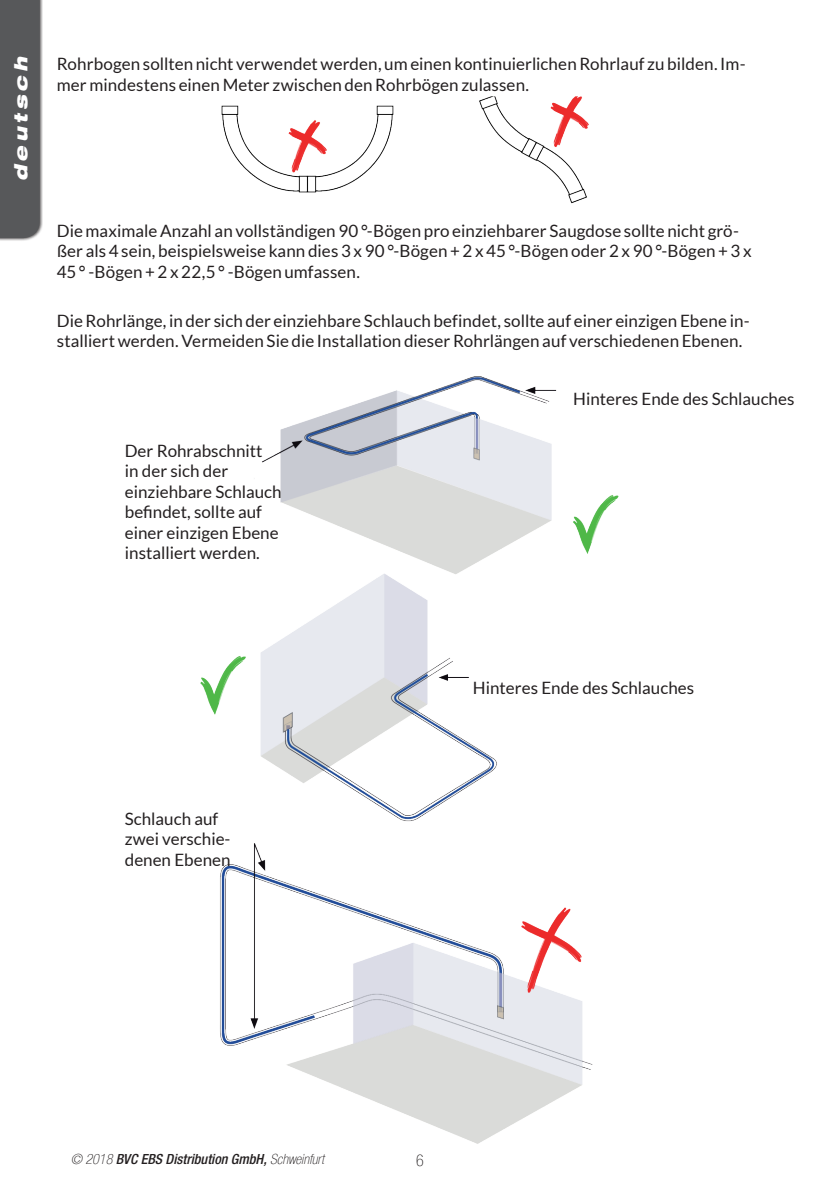
<style>
.page{position:relative;width:840px;height:1191px;background:#fff}
.page>*{position:absolute;margin:0;border:0;box-sizing:border-box;transform-origin:0 0}
.t1{font:italic 900 expanded 18px "Helvetica Neue";color:#fff}
.t2{font:17px/20.4px "Lato";color:#231f20}
.t3{font:100 condensed 16px "Helvetica Neue";color:#231f20}
.t4{font:italic 500 condensed 14px "Helvetica Neue";color:#231f20}
.s1{font-weight:100}
</style>
<div class="page">
<div style="left:0;top:0;width:43px;height:242px;background:#231f20;opacity:.75"></div>
<div style="left:0;top:0;width:40px;height:238px;background:#57585a"></div>
<img style="left:200px;top:96px;width:419px;height:1048px">
<p class="t1" style="left:9px;top:181px;width:126px;rotate:-90deg">deutsch</p>
<p class="t2" style="left:57px;top:54px;width:690px">Rohrbogen sollten nicht verwendet werden, um einen kontinuierlichen Rohrlauf zu bilden. Im&shy;mer mindestens einen Meter zwischen den Rohrbögen zulassen.</p>
<p class="t2" style="left:57px;top:221px;width:696px">Die maximale Anzahl an vollständigen 90 °-Bögen pro einziehbarer Saugdose sollte nicht grö&shy;ßer als 4 sein, beispielsweise kann dies 3 x 90 °-Bögen + 2 x 45 °-Bögen oder 2 x 90 °-Bögen + 3 x<br>45 ° -Bögen + 2 x 22,5 ° -Bögen umfassen.</p>
<p class="t2" style="left:57px;top:310px;width:694px">Die Rohrlänge, in der sich der einziehbare Schlauch befindet, sollte auf einer einzigen Ebene in&shy;stalliert werden. Vermeiden Sie die Installation dieser Rohrlängen auf verschiedenen Ebenen.</p>
<p class="t2" style="left:125px;top:440px;width:158px">Der Rohrabschnitt<br>in der sich der einziehbare Schlauch befindet, sollte auf einer einzigen Ebene installiert werden.</p>
<p class="t2" style="left:125px;top:808px;width:107px">Schlauch auf zwei verschie&shy;denen Ebenen</p>
<p class="t2" style="left:573px;top:388px;width:222px">Hinteres Ende des Schlauches</p>
<p class="t2" style="left:472px;top:678px;width:222px">Hinteres Ende des Schlauches</p>
<p class="t4" style="left:71px;top:1150px;width:254px"><span class="s1">© 2018</span> BVC EBS Distribution GmbH, <span class="s1">Schweinfurt</span></p>
<p class="t3" style="left:416px;top:1151px;width:9px">6</p>
</div>
